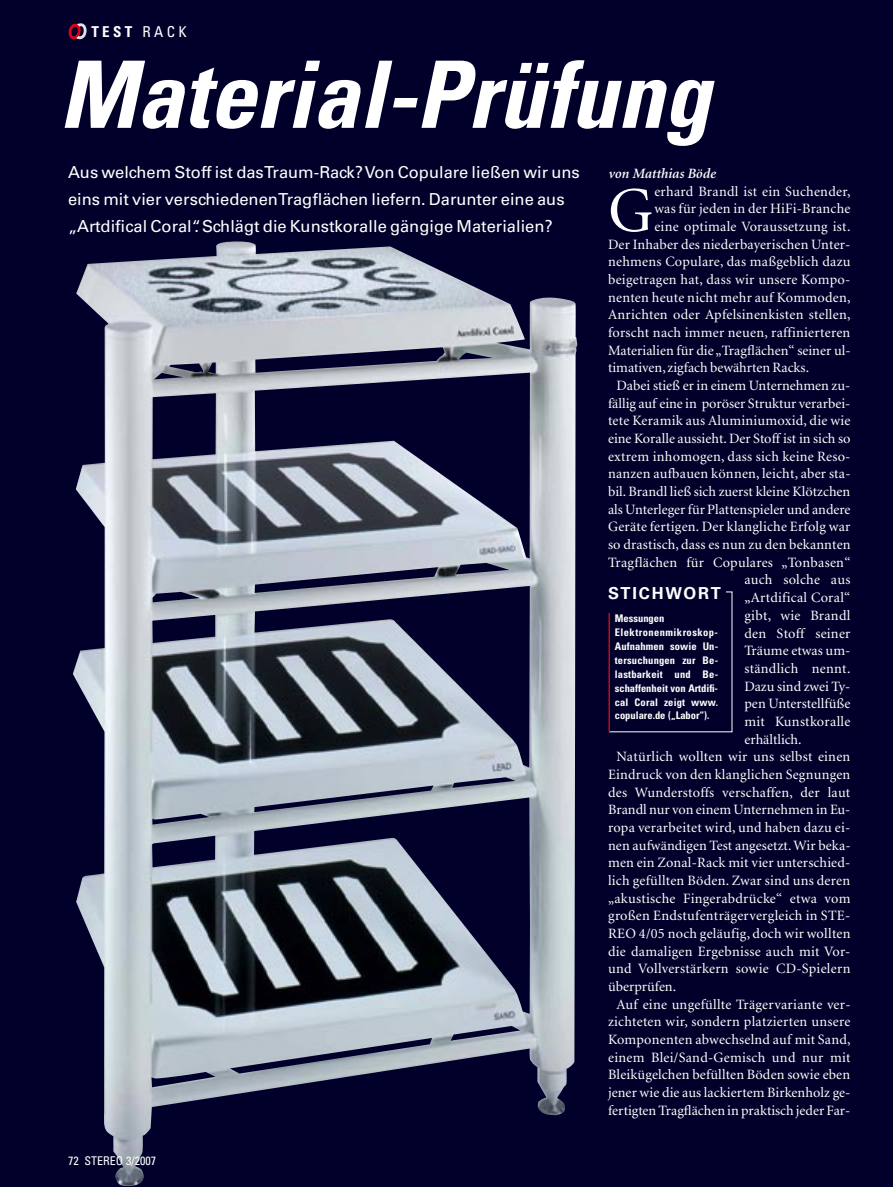
<style>
.page{position:relative;width:893px;height:1187px;background:#fff}
.page>*{position:absolute;margin:0;border:0;box-sizing:border-box;transform-origin:0 0}
.t1{font:italic 700 condensed 93px "Univers";color:#fff}
.t2{font:63.9px "Minion";color:#fff}
.t3{font:16.5px/27px "Univers";color:#fff}
.t4{font:700 16.5px "Univers";letter-spacing:.11em;color:#fff}
.t5{font:700 condensed 15px "Univers";color:#fff}
.t6{font:14.25px "Minion";letter-spacing:.015em;color:#fff}
.t7{font:italic 600 14.25px "Minion";color:#fff}
.t8{font:condensed 12px "Univers";color:#fff}
.t9{font:700 condensed 10.5px/13.8px "Univers";letter-spacing:.015em;color:#fff}
.s1{font-weight:400}
</style>
<div class="page">
<div style="left:0;top:0;width:893px;height:1186px;background:#00002a"></div>
<svg style="left:68px;top:23px;width:19px;height:17px"></svg>
<img style="left:73px;top:241px;width:504px;height:945px">
<hr style="left:608px;top:603px;width:2px;height:129px;background:#9b0011">
<div style="left:608px;top:587px;width:118px;height:26px;background:#00002a"></div>
<p class="t5" style="left:91px;top:23px;width:97px">TEST <span class="s1">RACK</span></p>
<p class="t1" style="left:59px;top:38px;width:652px">Material-Prüfung</p>
<p class="t3" style="left:68px;top:159px;width:513px">Aus welchem Stoff ist das Traum-Rack? Von Copulare ließen wir uns eins mit vier verschiedenen Tragflächen liefern. Darunter eine aus „Artdifical Coral“. Schlägt die Kunstkoralle gängige Materialien?</p>
<p class="t7" style="left:608px;top:166px;width:109px">von Matthias Böde</p>
<p class="t2" style="left:608px;top:179px;width:46px">G</p>
<p class="t6" style="left:654px;top:184px;width:198px">erhard Brandl ist ein Suchender,</p>
<p class="t6" style="left:654px;top:202px;width:198px">was für jeden in der HiFi-Branche</p>
<p class="t6" style="left:654px;top:219px;width:197px">eine optimale Voraussetzung ist.</p>
<p class="t6" style="left:608px;top:237px;width:244px">Der Inhaber des niederbayerischen Unter-</p>
<p class="t6" style="left:608px;top:255px;width:244px">nehmens Copulare, das maßgeblich dazu</p>
<p class="t6" style="left:608px;top:272px;width:244px">beigetragen hat, dass wir unsere Kompo-</p>
<p class="t6" style="left:608px;top:290px;width:244px">nenten heute nicht mehr auf Kommoden,</p>
<p class="t6" style="left:608px;top:308px;width:244px">Anrichten oder Apfelsinenkisten stellen,</p>
<p class="t6" style="left:608px;top:325px;width:244px">forscht nach immer neuen, raffinierteren</p>
<p class="t6" style="left:608px;top:343px;width:244px">Materialien für die „Tragflächen“ seiner ul-</p>
<p class="t6" style="left:608px;top:361px;width:202px">timativen, zigfach bewährten Racks.</p>
<p class="t6" style="left:617px;top:378px;width:235px">Dabei stieß er in einem Unternehmen zu-</p>
<p class="t6" style="left:608px;top:396px;width:244px">fällig auf eine in poröser Struktur verarbei-</p>
<p class="t6" style="left:608px;top:414px;width:244px">tete Keramik aus Aluminiumoxid, die wie</p>
<p class="t6" style="left:608px;top:431px;width:244px">eine Koralle aussieht. Der Stoff ist in sich so</p>
<p class="t6" style="left:608px;top:449px;width:244px">extrem inhomogen, dass sich keine Reso-</p>
<p class="t6" style="left:608px;top:467px;width:244px">nanzen aufbauen können, leicht, aber sta-</p>
<p class="t6" style="left:608px;top:484px;width:244px">bil. Brandl ließ sich zuerst kleine Klötzchen</p>
<p class="t6" style="left:608px;top:502px;width:244px">als Unterleger für Plattenspieler und andere</p>
<p class="t6" style="left:608px;top:520px;width:244px">Geräte fertigen. Der klangliche Erfolg war</p>
<p class="t6" style="left:608px;top:537px;width:244px">so drastisch, dass es nun zu den bekannten</p>
<p class="t6" style="left:608px;top:555px;width:244px">Tragflächen für Copulares „Tonbasen“</p>
<p class="t6" style="left:744px;top:573px;width:108px">auch solche aus</p>
<p class="t6" style="left:744px;top:590px;width:108px">„Artdifical Coral“</p>
<p class="t6" style="left:744px;top:608px;width:108px">gibt, wie Brandl</p>
<p class="t6" style="left:744px;top:626px;width:108px">den Stoff seiner</p>
<p class="t6" style="left:744px;top:643px;width:107px">Träume etwas um-</p>
<p class="t6" style="left:744px;top:661px;width:108px">ständlich nennt.</p>
<p class="t6" style="left:744px;top:679px;width:108px">Dazu sind zwei Ty-</p>
<p class="t6" style="left:744px;top:696px;width:108px">pen Unterstellfüße</p>
<p class="t6" style="left:744px;top:714px;width:108px">mit Kunstkoralle</p>
<p class="t6" style="left:744px;top:732px;width:59px">erhältlich.</p>
<p class="t6" style="left:617px;top:749px;width:235px">Natürlich wollten wir uns selbst einen</p>
<p class="t6" style="left:608px;top:767px;width:244px">Eindruck von den klanglichen Segnungen</p>
<p class="t6" style="left:608px;top:785px;width:244px">des Wunderstoffs verschaffen, der laut</p>
<p class="t6" style="left:608px;top:802px;width:244px">Brandl nur von einem Unternehmen in Eu-</p>
<p class="t6" style="left:608px;top:820px;width:244px">ropa verarbeitet wird, und haben dazu ei-</p>
<p class="t6" style="left:608px;top:838px;width:244px">nen aufwändigen Test angesetzt. Wir beka-</p>
<p class="t6" style="left:608px;top:855px;width:244px">men ein Zonal-Rack mit vier unterschied-</p>
<p class="t6" style="left:608px;top:873px;width:244px">lich gefüllten Böden. Zwar sind uns deren</p>
<p class="t6" style="left:608px;top:891px;width:244px">„akustische Fingerabdrücke“ etwa vom</p>
<p class="t6" style="left:608px;top:908px;width:244px">großen Endstufenträgervergleich in STE-</p>
<p class="t6" style="left:608px;top:926px;width:244px">REO 4/05 noch geläufig, doch wir wollten</p>
<p class="t6" style="left:608px;top:943px;width:244px">die damaligen Ergebnisse auch mit Vor-</p>
<p class="t6" style="left:608px;top:961px;width:244px">und Vollverstärkern sowie CD-Spielern</p>
<p class="t6" style="left:608px;top:979px;width:70px">überprüfen.</p>
<p class="t6" style="left:617px;top:996px;width:235px">Auf eine ungefüllte Trägervariante ver-</p>
<p class="t6" style="left:608px;top:1014px;width:244px">zichteten wir, sondern platzierten unsere</p>
<p class="t6" style="left:608px;top:1032px;width:244px">Komponenten abwechselnd auf mit Sand,</p>
<p class="t6" style="left:608px;top:1049px;width:244px">einem Blei/Sand-Gemisch und nur mit</p>
<p class="t6" style="left:608px;top:1067px;width:244px">Bleikügelchen befüllten Böden sowie eben</p>
<p class="t6" style="left:608px;top:1085px;width:244px">jener wie die aus lackiertem Birkenholz ge-</p>
<p class="t6" style="left:608px;top:1102px;width:244px">fertigten Tragflächen in praktisch jeder Far-</p>
<p class="t4" style="left:608px;top:583px;width:114px">STICHWORT</p>
<p class="t9" style="left:615px;top:611px;width:105px">Messungen<br>Elektronenmikroskop-<br>Aufnahmen sowie Un&shy;tersuchungen zur Be&shy;lastbarkeit und Be&shy;schaffenheit von Artdifi&shy;cal Coral zeigt www. copulare.de („Labor“).</p>
<p class="t8" style="left:68px;top:1152px;width:90px">72 STEREO 3/2007</p>
</div>
